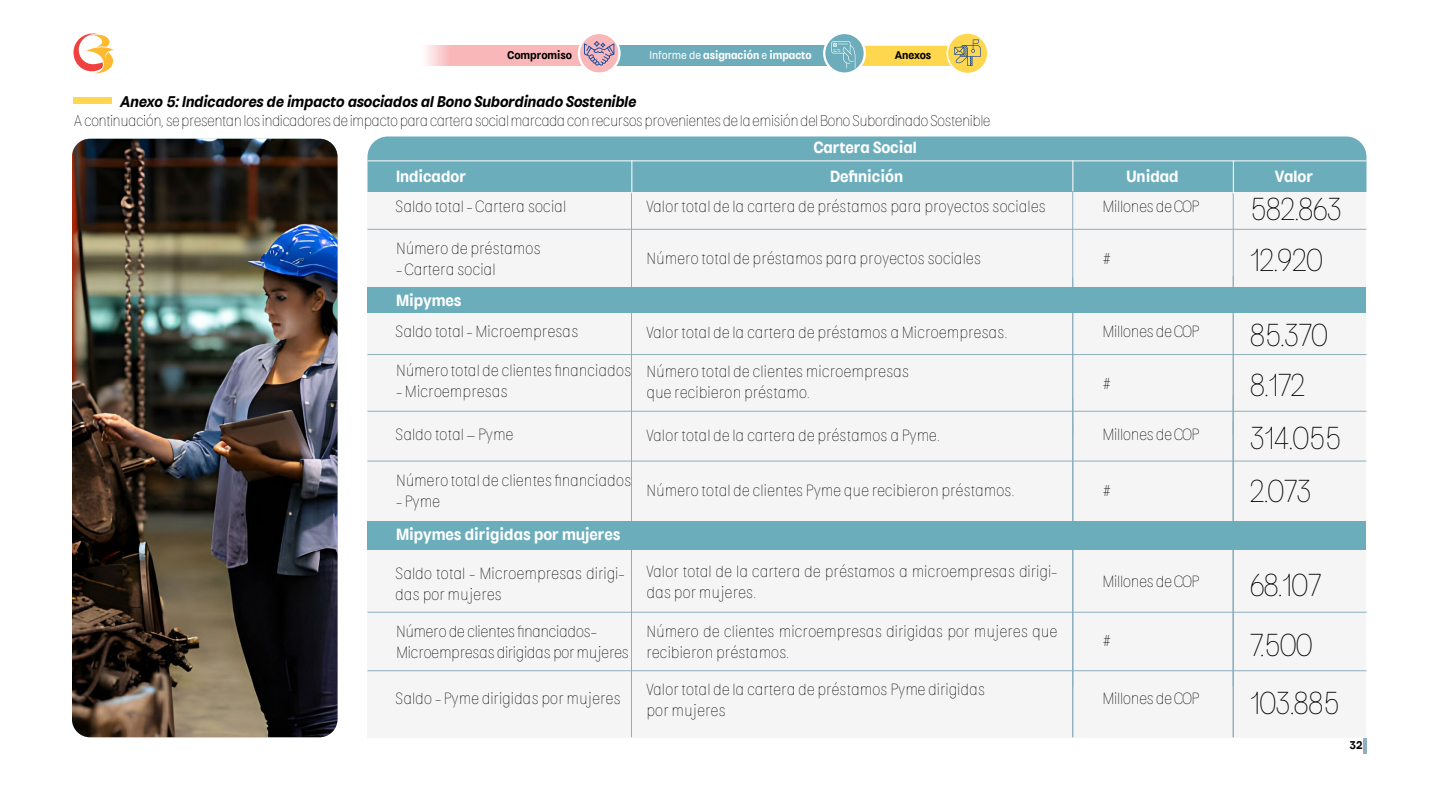
<style>
.page{position:relative;width:1440px;height:810px;background:#fff}
.page>*{position:absolute;margin:0;border:0;box-sizing:border-box;transform-origin:0 0}
.t1{font:100 33.75px "Kiffo BDB";letter-spacing:-.04em;color:#000}
.t2{font:100 17.25px/20.7px "Kiffo BDB";color:#000}
.t3{font:100 17.25px/20.7px "Kiffo BDB";letter-spacing:-.02em;color:#000}
.t4{font:600 17.25px "Kiffo BDB";color:#fff}
.t5{font:100 16.5px "Kiffo BDB";letter-spacing:-.03em;color:#000}
.t6{font:italic 600 16.5px "Kiffo BDB";letter-spacing:-.03em;color:#000}
.t7{font:600 12px "Kiffo BDB";color:#fff}
.t8{font:600 12px "Kiffo BDB";color:#000}
.s1{font-weight:400}
</style>
<div class="page">
<div style="left:421px;top:46px;width:168px;height:20px;background:#f9b7b9"></div>
<div style="left:742px;top:46px;width:226px;height:20px;background:#ffd74f;border-radius:10px"></div>
<div style="left:607px;top:46px;width:225px;height:20px;background:#6dadbb"></div>
<hr style="left:1363px;top:738px;width:4px;height:16px;background:#8dafbe">
<svg style="left:73px;top:33px;width:41px;height:41px"></svg>
<svg style="left:824px;top:33px;width:41px;height:41px"></svg>
<div style="left:823px;top:32px;width:43px;height:43px;border:2px solid #fff;border-radius:50%"></div>
<svg style="left:831px;top:41px;width:24px;height:27px"></svg>
<svg style="left:947px;top:33px;width:41px;height:41px"></svg>
<div style="left:947px;top:32px;width:42px;height:42px;border:2px solid #fff;border-radius:20px"></div>
<svg style="left:954px;top:39px;width:27px;height:27px"></svg>
<svg style="left:579px;top:33px;width:40px;height:41px"></svg>
<div style="left:578px;top:32px;width:43px;height:43px;border:2px solid #fff;border-radius:20px"></div>
<svg style="left:584px;top:41px;width:30px;height:25px"></svg>
<div style="left:368px;top:192px;width:998px;height:545px;background:#f5f5f5"></div>
<div style="left:367px;top:136px;width:999px;height:56px;background:#6cadbb"></div>
<hr style="left:631px;top:177px;width:1px;height:560px;background:#8dafbe">
<hr style="left:1073px;top:171px;width:1px;height:264px;background:#8dafbe">
<hr style="left:1073px;top:397px;width:1px;height:340px;background:#8dafbe">
<hr style="left:1233px;top:170px;width:1px;height:265px;background:#8dafbe">
<hr style="left:1233px;top:395px;width:1px;height:342px;background:#8dafbe">
<hr style="left:368px;top:229px;width:998px;height:1px;background:#8dafbe">
<hr style="left:368px;top:354px;width:998px;height:1px;background:#8dafbe">
<hr style="left:368px;top:612px;width:998px;height:1px;background:#8dafbe">
<hr style="left:368px;top:411px;width:998px;height:1px;background:#8dafbe">
<hr style="left:368px;top:671px;width:998px;height:1px;background:#8dafbe">
<hr style="left:368px;top:461px;width:998px;height:1px;background:#8dafbe">
<hr style="left:368px;top:160px;width:998px;height:1px;background:#fff">
<hr style="left:632px;top:160px;width:1px;height:34px;background:#fff">
<hr style="left:1072px;top:160px;width:1px;height:31px;background:#fff">
<hr style="left:1233px;top:160px;width:1px;height:34px;background:#fff">
<img style="left:72px;top:139px;width:266px;height:598px">
<div style="left:368px;top:287px;width:998px;height:26px;background:#6cadbb"></div>
<div style="left:368px;top:521px;width:998px;height:29px;background:#6cadbb"></div>
<div style="left:74px;top:97px;width:38px;height:6px;background:#ffd74f"></div>
<p class="t8" style="left:508px;top:48px;width:66px">Compromiso</p>
<p class="t7" style="left:649px;top:48px;width:164px"><span class="s1">Informe de</span> asignación <span class="s1">e</span> impacto</p>
<p class="t8" style="left:895px;top:48px;width:38px">Anexos</p>
<p class="t6" style="left:120px;top:92px;width:518px">Anexo 5: Indicadores de impacto asociados al Bono Subordinado Sostenible</p>
<p class="t5" style="left:74px;top:112px;width:919px">A continuación, se presentan los indicadores de impacto para cartera social marcada con recursos provenientes de la emisión del Bono Subordinado Sostenible</p>
<p class="t4" style="left:814px;top:138px;width:105px">Cartera Social</p>
<p class="t4" style="left:396px;top:167px;width:71px">Indicador</p>
<p class="t4" style="left:830px;top:167px;width:75px">Definición</p>
<p class="t2" style="left:395px;top:196px;width:172px">Saldo total - Cartera social</p>
<p class="t2" style="left:396px;top:239px;width:146px">Número de préstamos</p>
<p class="t2" style="left:396px;top:259px;width:101px">- Cartera social</p>
<p class="t4" style="left:396px;top:291px;width:67px">Mipymes</p>
<p class="t2" style="left:395px;top:321px;width:185px">Saldo total - Microempresas</p>
<p class="t2" style="left:396px;top:360px;width:237px">Número total de clientes financiados</p>
<p class="t2" style="left:396px;top:381px;width:113px">- Microempresas</p>
<p class="t2" style="left:395px;top:425px;width:120px">Saldo total – Pyme</p>
<p class="t2" style="left:396px;top:470px;width:237px">Número total de clientes financiados</p>
<p class="t2" style="left:396px;top:491px;width:46px">- Pyme</p>
<p class="t4" style="left:396px;top:524px;width:226px">Mipymes dirigidas por mujeres</p>
<p class="t2" style="left:395px;top:563px;width:231px">Saldo total - Microempresas dirigi&shy;das por mujeres</p>
<p class="t3" style="left:396px;top:621px;width:234px">Número de clientes financiados-<br>Microempresas dirigidas por mujeres</p>
<p class="t2" style="left:395px;top:689px;width:227px">Saldo - Pyme dirigidas por mujeres</p>
<p class="t2" style="left:647px;top:197px;width:401px">Valor total de la cartera de préstamos para proyectos sociales</p>
<p class="t2" style="left:647px;top:248px;width:336px">Número total de préstamos para proyectos sociales</p>
<p class="t2" style="left:647px;top:322px;width:362px">Valor total de la cartera de préstamos a Microempresas.</p>
<p class="t2" style="left:647px;top:362px;width:264px">Número total de clientes microempresas que recibieron préstamo.</p>
<p class="t2" style="left:647px;top:425px;width:295px">Valor total de la cartera de préstamos a Pyme.</p>
<p class="t2" style="left:647px;top:480px;width:369px">Número total de clientes Pyme que recibieron préstamos.</p>
<p class="t2" style="left:647px;top:561px;width:413px">Valor total de la cartera de préstamos a microempresas dirigi&shy;das por mujeres.</p>
<p class="t2" style="left:647px;top:621px;width:413px">Número de clientes microempresas dirigidas por mujeres que recibieron préstamos.</p>
<p class="t2" style="left:647px;top:680px;width:340px">Valor total de la cartera de préstamos Pyme dirigidas por mujeres</p>
<p class="t4" style="left:1126px;top:167px;width:54px">Unidad</p>
<p class="t4" style="left:1275px;top:167px;width:39px">Valor</p>
<p class="t3" style="left:1102px;top:196px;width:98px">Millones de COP</p>
<h1 class="t1" style="left:1250px;top:192px;width:94px">582.863</h1>
<p class="t2" style="left:1102px;top:248px;width:10px">#</p>
<h1 class="t1" style="left:1250px;top:242px;width:75px">12.920</h1>
<p class="t3" style="left:1102px;top:321px;width:98px">Millones de COP</p>
<h1 class="t1" style="left:1250px;top:317px;width:80px">85.370</h1>
<p class="t2" style="left:1102px;top:373px;width:10px">#</p>
<h1 class="t1" style="left:1250px;top:367px;width:58px">8.172</h1>
<p class="t3" style="left:1102px;top:424px;width:98px">Millones de COP</p>
<h1 class="t1" style="left:1250px;top:420px;width:94px">314.055</h1>
<p class="t2" style="left:1102px;top:480px;width:10px">#</p>
<h1 class="t1" style="left:1250px;top:474px;width:64px">2.073</h1>
<p class="t3" style="left:1102px;top:571px;width:98px">Millones de COP</p>
<h1 class="t1" style="left:1250px;top:568px;width:73px">68.107</h1>
<p class="t2" style="left:1102px;top:630px;width:10px">#</p>
<h1 class="t1" style="left:1250px;top:627px;width:65px">7.500</h1>
<p class="t3" style="left:1102px;top:688px;width:98px">Millones de COP</p>
<h1 class="t1" style="left:1250px;top:685px;width:92px">103.885</h1>
<p class="t8" style="left:1350px;top:738px;width:15px">32</p>
</div>
